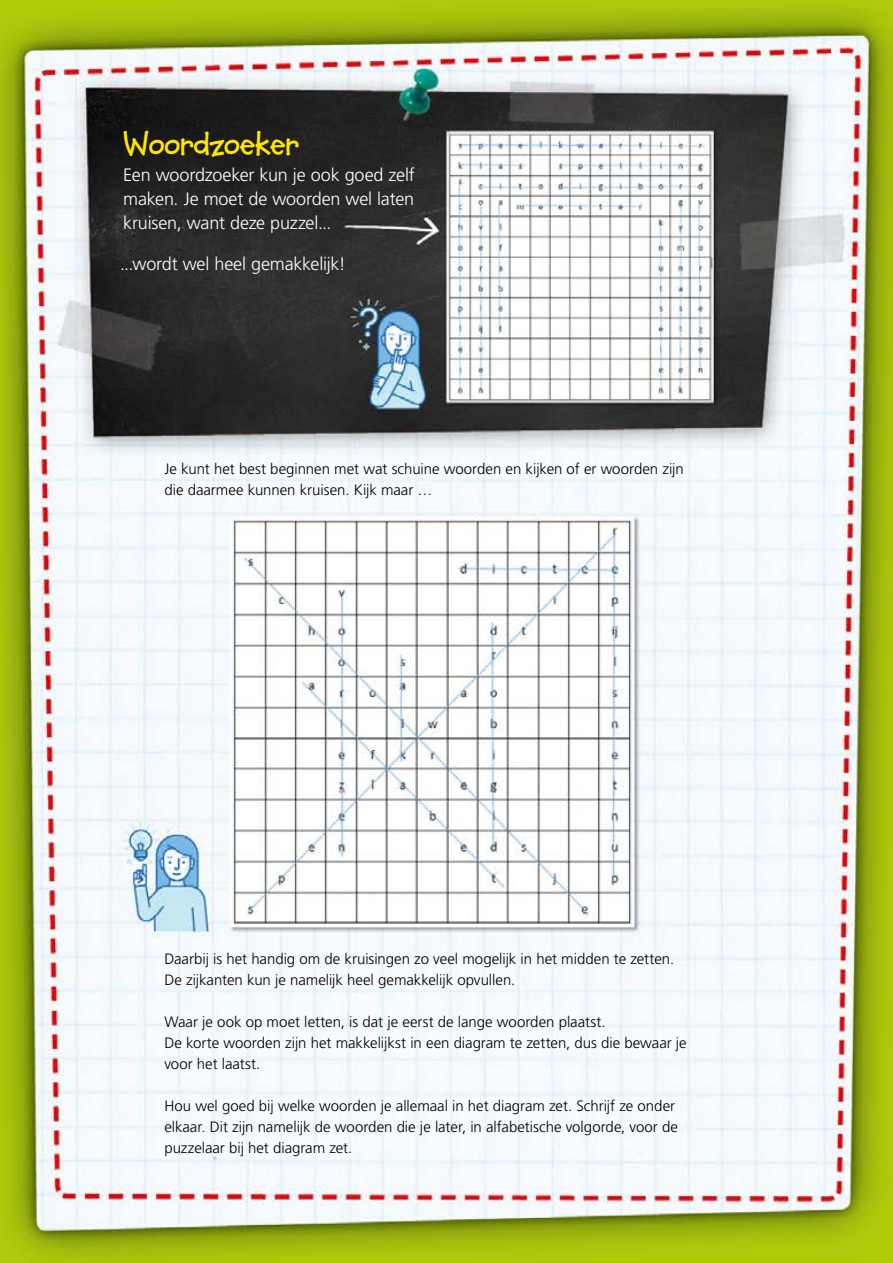
<style>
.page{position:relative;width:893px;height:1263px;background:#fff}
.page>*{position:absolute;margin:0;border:0;box-sizing:border-box;transform-origin:0 0}
.t1{font:700 33px "Soup Bone";letter-spacing:-.01em;color:#ffe600}
.t2{font:300 18px/24px "Frutiger LT Pro";letter-spacing:-.01em;color:#fff;text-align:justify}
.t3{font:300 15px/21px "Frutiger LT Pro";letter-spacing:-.005em;color:#000}
</style>
<div class="page">
<img style="left:0;top:0;width:893px;height:1263px">
<h1 class="t1" style="left:123px;top:124px;width:177px">Woordzoeker</h1>
<p class="t2" style="left:123px;top:163px;width:293px">Een woordzoeker kun je ook goed zelf maken. Je moet de woorden wel laten kruisen, want deze puzzel...</p>
<p class="t2" style="left:120px;top:252px;width:227px">...wordt wel heel gemakkelijk!</p>
<p class="t3" style="left:164px;top:458px;width:521px">Je kunt het best beginnen met wat schuine woorden en kijken of er woorden zijn die daarmee kunnen kruisen. Kijk maar …</p>
<p class="t3" style="left:164px;top:948px;width:511px">Daarbij is het handig om de kruisingen zo veel mogelijk in het midden te zetten.<br>De zijkanten kun je namelijk heel gemakkelijk opvullen.</p>
<p class="t3" style="left:164px;top:1011px;width:524px">Waar je ook op moet letten, is dat je eerst de lange woorden plaatst.<br>De korte woorden zijn het makkelijkst in een diagram te zetten, dus die bewaar je voor het laatst.</p>
<p class="t3" style="left:164px;top:1095px;width:515px">Hou wel goed bij welke woorden je allemaal in het diagram zet. Schrijf ze onder elkaar. Dit zijn namelijk de woorden die je later, in alfabetische volgorde, voor de puzzelaar bij het diagram zet.</p>
</div>
